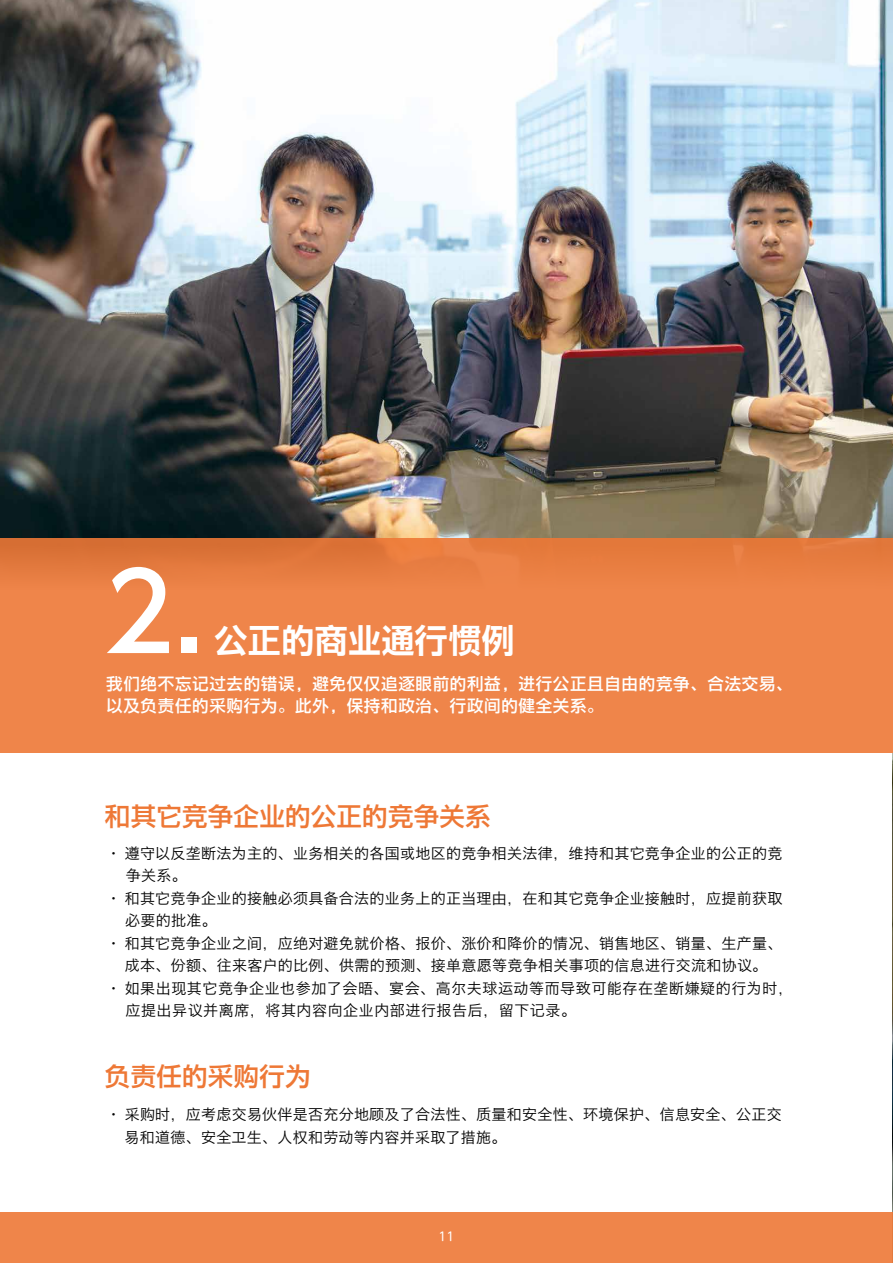
<style>
.page{position:relative;width:893px;height:1263px;background:#fff}
.page>*{position:absolute;margin:0;border:0;box-sizing:border-box;transform-origin:0 0}
.t1{font:500 106.5px "UD Shin Go Pro";color:#fff}
.t2{font:33px "UD Shin Go SC Gbe De B";letter-spacing:.01em;color:#fff}
.t3{font:500 25.5px "UD Shin Go SC Gbe";letter-spacing:.01em;color:#ee7836}
.t4{font:500 16.5px/22.5px "UD Shin Go SC Gbe";letter-spacing:.04em;color:#fff}
.t5{font:15px/22.5px "Hiragino Sans GB W3";letter-spacing:.02em;color:#000}
.t6{font:12px "UD Shin M Go Pro";color:#fff}
</style>
<div class="page">
<img style="left:0;top:0;width:893px;height:537px">
<img style="left:892px;top:753px;width:1px;height:510px">
<div style="left:0;top:1212px;width:893px;height:51px;background:#ef854a"></div>
<svg style="left:0;top:537px;width:893px;height:2px;background:#a06a44"></svg>
<div style="left:0;top:539px;width:893px;height:214px;background:linear-gradient(to bottom,#e77d42,#f2884d)"></div>
<h1 class="t1" style="left:103px;top:526px;width:102px">2.</h1>
<h2 class="t2" style="left:215px;top:620px;width:302px">公正的商业通行惯例</h2>
<p class="t4" style="left:106px;top:672px;width:688px">我们绝不忘记过去的错误，避免仅仅追逐眼前的利益，进行公正且自由的竞争、合法交易、以及负责任的采购行为。此外，保持和政治、行政间的健全关系。</p>
<h3 class="t3" style="left:105px;top:800px;width:387px">和其它竞争企业的公正的竞争关系</h3>
<p class="t5" style="left:106px;top:841px;width:678px">· 遵守以反垄断法为主的、业务相关的各国或地区的竞争相关法律，维持和其它竞争企业的公正的竞</p>
<p class="t5" style="left:126px;top:864px;width:62px">争关系。</p>
<p class="t5" style="left:106px;top:886px;width:678px">· 和其它竞争企业的接触必须具备合法的业务上的正当理由，在和其它竞争企业接触时，应提前获取</p>
<p class="t5" style="left:125px;top:909px;width:93px">必要的批准。</p>
<p class="t5" style="left:106px;top:931px;width:678px">· 和其它竞争企业之间，应绝对避免就价格、报价、涨价和降价的情况、销售地区、销量、生产量、</p>
<p class="t5" style="left:125px;top:954px;width:644px">成本、份额、往来客户的比例、供需的预测、接单意愿等竞争相关事项的信息进行交流和协议。</p>
<p class="t5" style="left:106px;top:976px;width:688px">· 如果出现其它竞争企业也参加了会晤、宴会、高尔夫球运动等而导致可能存在垄断嫌疑的行为时，</p>
<p class="t5" style="left:126px;top:999px;width:452px">应提出异议并离席，将其内容向企业内部进行报告后，留下记录。</p>
<h3 class="t3" style="left:105px;top:1061px;width:207px">负责任的采购行为</h3>
<p class="t5" style="left:125px;top:1103px;width:659px;text-indent:-19px">· 采购时，应考虑交易伙伴是否充分地顾及了合法性、质量和安全性、环境保护、信息安全、公正交易和道德、安全卫生、人权和劳动等内容并采取了措施。</p>
<p class="t6" style="left:439px;top:1227px;width:17px">11</p>
</div>
